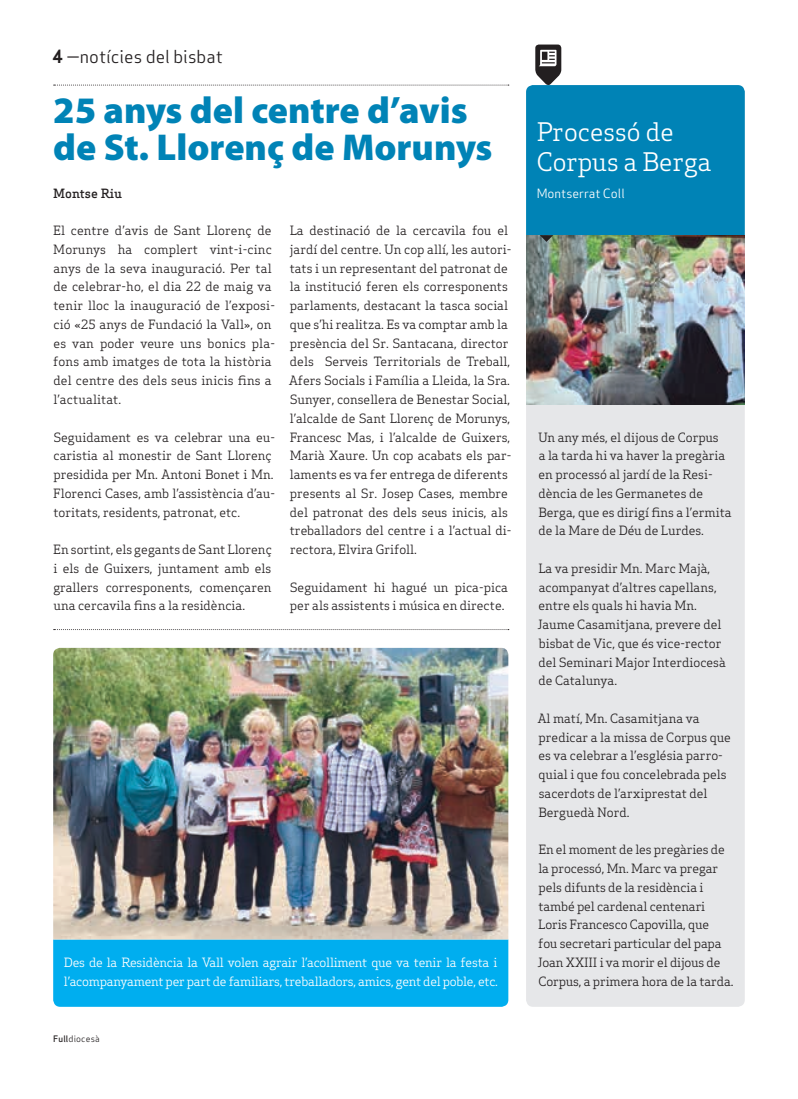
<style>
.page{position:relative;width:798px;height:1099px;background:#fff}
.page>*{position:absolute;margin:0;border:0;box-sizing:border-box;transform-origin:0 0}
.Titulars{font:900 37.5px/37.5px "Myriad Pro";color:#0083b6}
.Subtitol_Secció{font:25px/30px "Apex Serif";color:#fff}
.Capçalera{font:17.5px "Apex Sans Book T";color:#231f20}
.Text_General{font:12.5px/18.8px "Apex Serif";color:#231f20}
.Text_General-2{font:12.5px/18.8px "Apex Serif";letter-spacing:-.02em;color:#fff}
.Titulars-2{font:12.5px "Apex Sans Book T";color:#fff}
.Autors{font:500 12.5px "Apex Serif";color:#231f20}
.Data_Peu{font:8.75px "Apex Sans Book T";letter-spacing:.02em;color:#231f20}
.s1{font-family:"Apex Sans Bold T"}
.s2{font-family:"Apex Sans Medium T"}
</style>
<div class="page">
<svg style="left:54px;top:85px;width:454px;height:1px"></svg>
<div style="left:53px;top:939px;width:455px;height:67px;background:#00aeef"></div>
<img style="left:53px;top:648px;width:455px;height:291px">
<svg style="left:54px;top:629px;width:454px;height:1px"></svg>
<div style="left:526px;top:85px;width:218px;height:921px;background:#e6e7e9;border-radius:7px"></div>
<div style="left:526px;top:85px;width:218px;height:150px;background:#0083b6"></div>
<img style="left:526px;top:235px;width:218px;height:169px">
<svg style="left:539px;top:235px;width:14px;height:7px"></svg>
<svg style="left:535px;top:45px;width:26px;height:41px"></svg>
<p class="Capçalera" style="left:52px;top:46px;width:172px"><span class="s1">4</span> —notícies del bisbat</p>
<p class="Titulars" style="left:53px;top:90px;width:440px">25 anys del centre d’avis de St. Llorenç de Morunys</p>
<p class="Autors" style="left:53px;top:185px;width:70px">Montse Riu</p>
<p class="Text_General" style="left:53px;top:221px;width:223px">El centre d’avis de Sant Llorenç de Morunys ha complert vint-i-cinc anys de la seva inauguració. Per tal de celebrar-ho, el dia 22 de maig va tenir lloc la inauguració de l’exposi&shy;ció «25 anys de Fundació la Vall», on es van poder veure uns bonics pla&shy;fons amb imatges de tota la història del centre des dels seus inicis fins a l’actualitat.</p>
<p class="Text_General" style="left:53px;top:427px;width:223px">Seguidament es va celebrar una eu&shy;caristia al monestir de Sant Llorenç presidida per Mn. Antoni Bonet i Mn.<br>Florenci Cases, amb l’assistència d’au&shy;toritats, residents, patronat, etc.</p>
<p class="Text_General" style="left:53px;top:540px;width:220px;text-align:justify">En sortint, els gegants de Sant Llorenç i els de Guixers, juntament amb els grallers corresponents, començaren una cercavila fins a la residència.</p>
<p class="Text_General" style="left:289px;top:221px;width:224px">La destinació de la cercavila fou el jardí del centre. Un cop allí, les autori&shy;tats i un representant del patronat de la institució feren els corresponents parlaments, destacant la tasca social que s’hi realitza. Es va comptar amb la presència del Sr. Santacana, director dels Serveis Territorials de Treball, Afers Socials i Família a Lleida, la Sra.<br>Sunyer, consellera de Benestar Social, l’alcalde de Sant Llorenç de Morunys, Francesc Mas, i l’alcalde de Guixers, Marià Xaure. Un cop acabats els par&shy;laments es va fer entrega de diferents presents al Sr. Josep Cases, membre del patronat des dels seus inicis, als treballadors del centre i a l’actual di&shy;rectora, Elvira Grifoll.</p>
<p class="Text_General" style="left:290px;top:577px;width:219px">Seguidament hi hagué un pica-pica per als assistents i música en directe.</p>
<p class="Text_General-2" style="left:64px;top:952px;width:435px">Des de la Residència la Vall volen agrair l’acolliment que va tenir la festa i l’acompanyament per part de familiars, treballadors, amics, gent del poble, etc.</p>
<p class="Data_Peu" style="left:53px;top:1032px;width:48px"><span class="s2">Full</span>diocesà</p>
<p class="Subtitol_Secció" style="left:536px;top:117px;width:176px">Processó de<br>Corpus a Berga</p>
<p class="Titulars-2" style="left:536px;top:185px;width:89px">Montserrat Coll</p>
<p class="Text_General" style="left:538px;top:427px;width:195px">Un any més, el dijous de Corpus<br>a la tarda hi va haver la pregària en processó al jardí de la Resi&shy;dència de les Germanetes de<br>Berga, que es dirigí fins a l’ermita de la Mare de Déu de Lurdes.</p>
<p class="Text_General" style="left:537px;top:558px;width:190px">La va presidir Mn. Marc Majà, acompanyat d’altres capellans, entre els quals hi havia Mn.<br>Jaume Casamitjana, prevere del bisbat de Vic, que és vice-rector del Seminari Major Interdiocesà de Catalunya.</p>
<p class="Text_General" style="left:537px;top:708px;width:195px">Al matí, Mn. Casamitjana va predicar a la missa de Corpus que es va celebrar a l’església parro&shy;quial i que fou concelebrada pels sacerdots de l’arxiprestat del<br>Berguedà Nord.</p>
<p class="Text_General" style="left:537px;top:840px;width:197px">En el moment de les pregàries de la processó, Mn. Marc va pregar pels difunts de la residència i també pel cardenal centenari<br>Loris Francesco Capovilla, que<br>fou secretari particular del papa<br>Joan XXIII i va morir el dijous de<br>Corpus, a primera hora de la tarda.</p>
</div>
